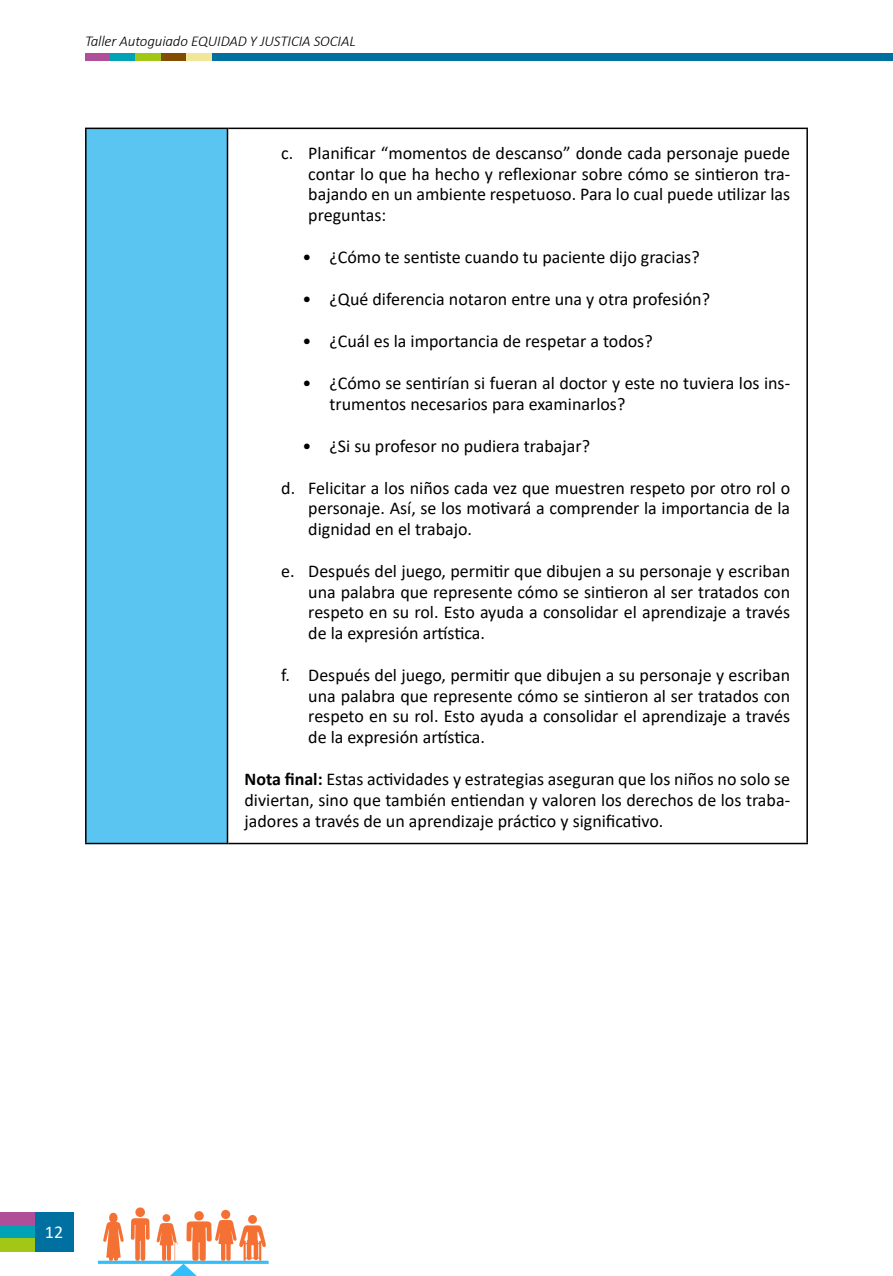
<style>
.page{position:relative;width:893px;height:1276px;background:#fff}
.page>*{position:absolute;margin:0;border:0;box-sizing:border-box;transform-origin:0 0}
.t1{font:18px/20.7px "Calibri";color:#000;text-align:justify}
.t2{font:18px "Calibri";color:#fff}
.t3{font:italic 300 15px "Calibri";letter-spacing:-.01em;color:#000}
.s1{font-weight:700}
</style>
<div class="page">
<div style="left:35px;top:1212px;width:39px;height:39px;background:#0070a1"></div>
<div style="left:0;top:1212px;width:35px;height:13px;background:#b04f99"></div>
<div style="left:0;top:1225px;width:35px;height:13px;background:#00a3b5"></div>
<div style="left:0;top:1238px;width:35px;height:13px;background:#a3c717"></div>
<div style="left:85px;top:54px;width:808px;height:7px;background:#0070a1"></div>
<div style="left:85px;top:54px;width:25px;height:7px;background:#b04f99"></div>
<div style="left:110px;top:54px;width:26px;height:7px;background:#00a3b5"></div>
<div style="left:136px;top:54px;width:25px;height:7px;background:#a3c717"></div>
<div style="left:161px;top:54px;width:25px;height:7px;background:#824d00"></div>
<div style="left:186px;top:54px;width:26px;height:7px;background:#f2e699"></div>
<svg style="left:98px;top:1207px;width:171px;height:69px"></svg>
<div style="left:194px;top:1211px;width:10px;height:9px;background:#f57033;border-radius:50%"></div>
<div style="left:221px;top:1209px;width:9px;height:10px;background:#f57033;border-radius:50%"></div>
<div style="left:248px;top:1215px;width:9px;height:8px;background:#f57033;border-radius:50%"></div>
<div style="left:162px;top:1214px;width:8px;height:8px;background:#f57033;border-radius:50%"></div>
<div style="left:86px;top:128px;width:141px;height:715px;background:#5bc5f2"></div>
<hr style="left:228px;top:128px;width:580px;height:1px;background:#000">
<hr style="left:806px;top:129px;width:2px;height:714px;background:#000">
<hr style="left:228px;top:843px;width:580px;height:1px;background:#000">
<hr style="left:85px;top:128px;width:143px;height:1px;background:#000">
<hr style="left:85px;top:129px;width:2px;height:714px;background:#000">
<hr style="left:227px;top:129px;width:1px;height:714px;background:#000">
<hr style="left:85px;top:843px;width:143px;height:1px;background:#000">
<p class="t3" style="left:85px;top:32px;width:272px">Taller Autoguiado EQUIDAD Y JUSTICIA SOCIAL</p>
<p class="t1" style="left:308px;top:142px;width:483px;text-indent:-27px">c. Planificar “momentos de descanso” donde cada personaje puede contar lo que ha hecho y reflexionar sobre cómo se sintieron tra&shy;bajando en un ambiente respetuoso. Para lo cual puede utilizar las preguntas:</p>
<p class="t1" style="left:303px;top:246px;width:399px">• ¿Cómo te sentiste cuando tu paciente dijo gracias?</p>
<p class="t1" style="left:303px;top:288px;width:409px">• ¿Qué diferencia notaron entre una y otra profesión?</p>
<p class="t1" style="left:303px;top:330px;width:352px">• ¿Cuál es la importancia de respetar a todos?</p>
<p class="t1" style="left:330px;top:372px;width:462px;text-indent:-27px">• ¿Cómo se sentirían si fueran al doctor y este no tuviera los ins&shy;trumentos necesarios para examinarlos?</p>
<p class="t1" style="left:303px;top:435px;width:289px">• ¿Si su profesor no pudiera trabajar?</p>
<p class="t1" style="left:308px;top:477px;width:483px;text-indent:-27px">d. Felicitar a los niños cada vez que muestren respeto por otro rol o personaje. Así, se los motivará a comprender la importancia de la dignidad en el trabajo.</p>
<p class="t1" style="left:308px;top:560px;width:483px;text-indent:-27px">e. Después del juego, permitir que dibujen a su personaje y escriban una palabra que represente cómo se sintieron al ser tratados con respeto en su rol. Esto ayuda a consolidar el aprendizaje a través de la expresión artística.</p>
<p class="t1" style="left:308px;top:664px;width:483px;text-indent:-27px">f. Después del juego, permitir que dibujen a su personaje y escriban una palabra que represente cómo se sintieron al ser tratados con respeto en su rol. Esto ayuda a consolidar el aprendizaje a través de la expresión artística.</p>
<p class="t1" style="left:244px;top:768px;width:547px"><span class="s1">Nota final:</span> Estas actividades y estrategias aseguran que los niños no solo se diviertan, sino que también entiendan y valoren los derechos de los traba&shy;jadores a través de un aprendizaje práctico y significativo.</p>
<p class="t2" style="left:45px;top:1219px;width:20px">12</p>
</div>
